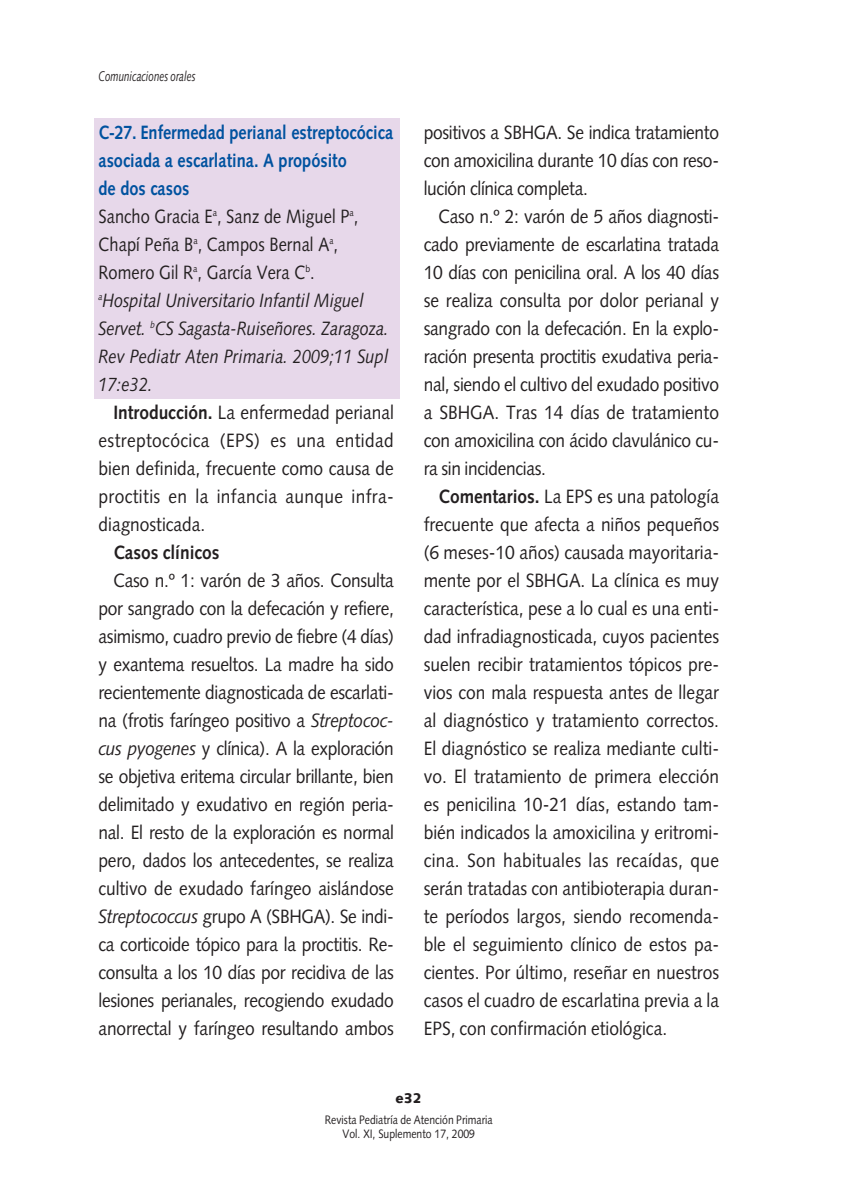
<style>
.page{position:relative;width:844px;height:1191px;background:#fff}
.page>*{position:absolute;margin:0;border:0;box-sizing:border-box;transform-origin:0 0}
.t1{font:19.25px/28px "Syntax";letter-spacing:-.005em;color:#231f20;text-align:justify;scale:.9 1}
.t2{font:italic 19.25px/28px "Syntax";letter-spacing:-.005em;color:#231f20;scale:.85 1}
.t3{font:700 19.25px "Syntax";color:#231f20;scale:.9 1}
.t4{font:italic 14px "Syntax";color:#231f20;scale:.7 1}
.t5{font:900 14px "Syntax";color:#231f20}
.t6{font:12.25px/14px "Syntax";color:#231f20;text-align:center;scale:.85 1}
.s1{font-weight:700;font-style:normal;color:#00529f}
.s2{font-style:normal}
.s3{font-weight:700}
.s4{font-style:italic}
</style>
<div class="page">
<div style="left:94px;top:119px;width:305px;height:280px;background:#e7d8ea"></div>
<p class="t4" style="left:98px;top:70px;width:140px">Comunicaciones orales</p>
<p class="t2" style="left:98px;top:120px;width:348px"><span class="s1">C-27. Enfermedad perianal estreptocócica asociada a escarlatina. A propósito<br>de dos casos<br></span><span class="s2">Sancho Gracia E</span><sup>a</sup><span class="s2">, Sanz de Miguel P</span><sup>a</sup><span class="s2">,<br>Chapí Peña B</span><sup>a</sup><span class="s2">, Campos Bernal A</span><sup>a</sup><span class="s2">,<br>Romero Gil R</span><sup>a</sup><span class="s2">, García Vera C</span><sup>b</sup><span class="s2">.<br></span><sup>a</sup>Hospital Universitario Infantil Miguel<br>Servet. <sup>b</sup>CS Sagasta-Ruiseñores. Zaragoza.<br>Rev Pediatr Aten Primaria. 2009;11 Supl<br>17:e32.</p>
<p class="t1" style="left:98px;top:400px;width:329px;text-indent:15px"><span class="s3">Introducción.</span> La enfermedad perianal estreptocócica (EPS) es una entidad bien definida, frecuente como causa de proctitis en la infancia aunque infra&shy;diagnosticada.</p>
<p class="t3" style="left:113px;top:544px;width:119px">Casos clínicos</p>
<p class="t1" style="left:98px;top:568px;width:329px;text-indent:15px">Caso n.º 1: varón de 3 años. Consulta por sangrado con la defecación y refiere, asimismo, cuadro previo de fiebre (4 días) y exantema resueltos. La madre ha sido recientemente diagnosticada de escarlati&shy;na (frotis faríngeo positivo a <span class="s4">Streptococ&shy;cus pyogenes</span> y clínica). A la exploración se objetiva eritema circular brillante, bien delimitado y exudativo en región peria&shy;nal. El resto de la exploración es normal pero, dados los antecedentes, se realiza cultivo de exudado faríngeo aislándose <span class="s4">Streptococcus</span> grupo A (SBHGA). Se indi&shy;ca corticoide tópico para la proctitis. Re&shy;consulta a los 10 días por recidiva de las lesiones perianales, recogiendo exudado anorrectal y faríngeo resultando ambos</p>
<p class="t1" style="left:423px;top:120px;width:329px">positivos a SBHGA. Se indica tratamiento con amoxicilina durante 10 días con reso&shy;lución clínica completa.</p>
<p class="t1" style="left:423px;top:204px;width:329px;text-indent:15px">Caso n.º 2: varón de 5 años diagnosti&shy;cado previamente de escarlatina tratada 10 días con penicilina oral. A los 40 días se realiza consulta por dolor perianal y sangrado con la defecación. En la explo&shy;ración presenta proctitis exudativa peria&shy;nal, siendo el cultivo del exudado positivo a SBHGA. Tras 14 días de tratamiento con amoxicilina con ácido clavulánico cu&shy;ra sin incidencias.</p>
<p class="t1" style="left:423px;top:484px;width:329px;text-indent:15px"><span class="s3">Comentarios.</span> La EPS es una patología frecuente que afecta a niños pequeños (6 meses-10 años) causada mayoritaria&shy;mente por el SBHGA. La clínica es muy característica, pese a lo cual es una enti&shy;dad infradiagnosticada, cuyos pacientes suelen recibir tratamientos tópicos pre&shy;vios con mala respuesta antes de llegar al diagnóstico y tratamiento correctos.<br>El diagnóstico se realiza mediante culti&shy;vo. El tratamiento de primera elección es penicilina 10-21 días, estando tam&shy;bién indicados la amoxicilina y eritromi&shy;cina. Son habituales las recaídas, que serán tratadas con antibioterapia duran&shy;te períodos largos, siendo recomenda&shy;ble el seguimiento clínico de estos pa&shy;cientes. Por último, reseñar en nuestros casos el cuadro de escarlatina previa a la EPS, con confirmación etiológica.</p>
<p class="t5" style="left:395px;top:1092px;width:28px">e32</p>
<p class="t6" style="left:325px;top:1113px;width:199px">Revista Pediatría de Atención Primaria<br>Vol. XI, Suplemento 17, 2009</p>
</div>
